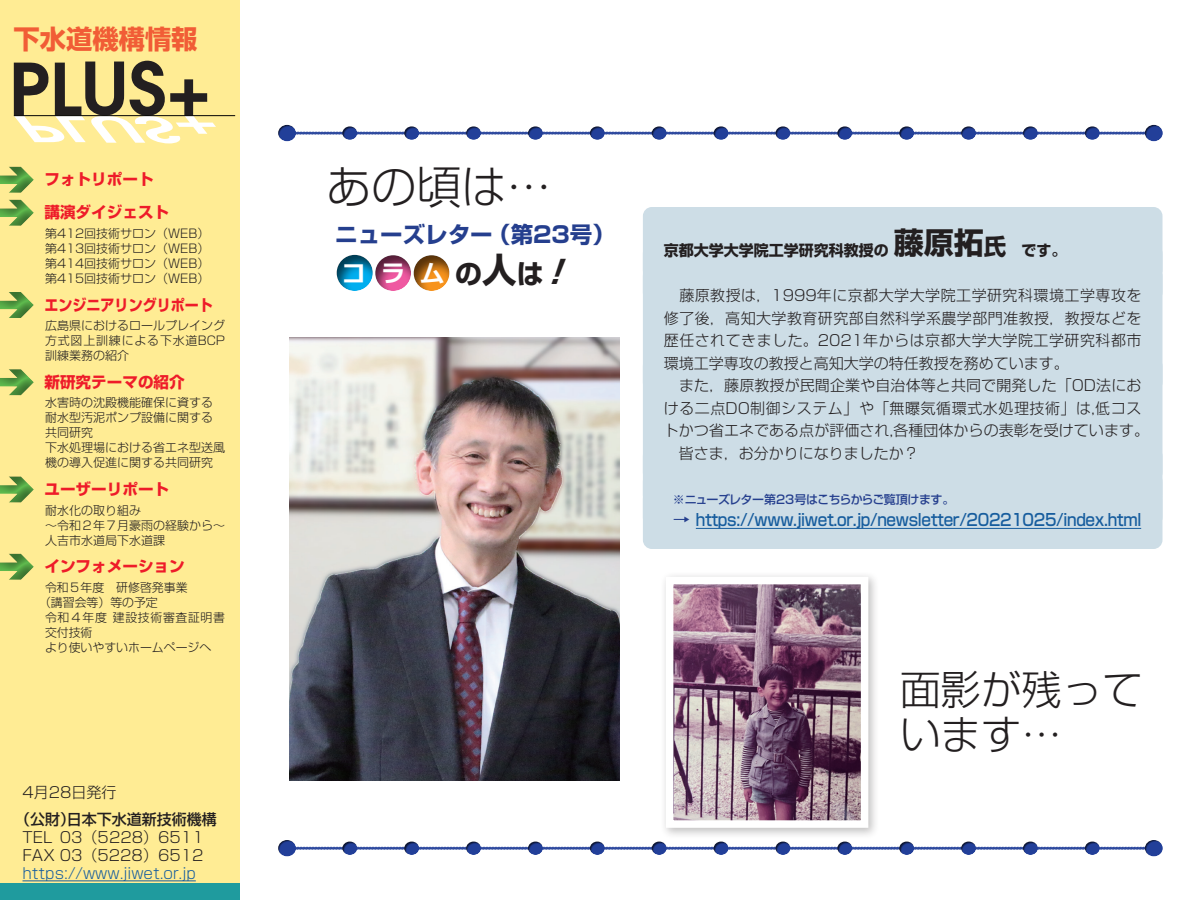
<style>
.page{position:relative;width:1200px;height:900px;background:#fff}
.page>*{position:absolute;margin:0;border:0;box-sizing:border-box;transform-origin:0 0}
.t1{font:300 45px "Shin Go Pro";color:#231f20}
.t2{font:300 40.5px/45px "Shin Go Pro";color:#231f20}
.t3{font:italic 700 31.95px "Shin Go Pro";color:#231f20}
.t4{font:700 26.25px "Shin Go Pro";color:#f15d36}
.t5{font:700 24.15px "Meiryo";color:#fff}
.t6{font:700 22.5px "Shin Go Pro";color:#253f8e}
.t7{font:500 16.5px "Shin Go Pro";letter-spacing:-.02em;color:#175d9e;scale:.92 1}
.t8{font:700 15.6px/33px "Shin Go Pro";color:#ee1b29}
.t9{font:700 15.6px "Shin Go Pro";color:#ee1b29;scale:.9 1}
.t10{font:300 15px/22.5px "Shin Go Pro";letter-spacing:.01em;color:#231f20}
.t11{font:300 15px "Shin Go Pro";color:#175d9e}
.t12{font:700 15px "Shin Go Pro";color:#231f20}
.t13{font:500 15px "Shin Go Pro";color:#231f20}
.t14{font:300 12px/15px "Shin Go Pro";color:#231f20;text-align:justify}
.t15{font:500 12px "Shin Go Pro";letter-spacing:-.05em;color:#253f8e}
.t16{font:300 12px "Shin Go Pro";letter-spacing:.055em;color:#231f20}
.s1{font-family:"Shin Go Pro";font-size:27px;color:#231f20}
.s2{font-family:"Shin Go Pro";font-size:34.5px;color:#231f20}
.s3{font-size:30px}
.s4{font-size:22.5px}
.s5{font-size:17.25px;color:#253f8e}
</style>
<div class="page">
<div style="left:0;top:0;width:240px;height:884px;background:#ffec94"></div>
<svg style="left:14px;top:61px;width:202px;height:82px"></svg>
<hr style="left:14px;top:115px;width:221px;height:1px;background:#030303">
<hr style="left:22px;top:880px;width:174px;height:1px;background:#175d9e">
<svg style="left:299px;top:131px;width:845px;height:4px;background:#7688c0"></svg>
<svg style="left:299px;top:846px;width:845px;height:4px;background:#7688c0"></svg>
<div style="left:528px;top:124px;width:17px;height:17px;background:#231f20;opacity:.75"></div>
<div style="left:528px;top:839px;width:17px;height:17px;background:#231f20;opacity:.75"></div>
<div style="left:466px;top:124px;width:18px;height:17px;background:#231f20;opacity:.75"></div>
<div style="left:466px;top:839px;width:18px;height:17px;background:#231f20;opacity:.75"></div>
<div style="left:404px;top:124px;width:18px;height:17px;background:#231f20;opacity:.75"></div>
<div style="left:404px;top:839px;width:18px;height:17px;background:#231f20;opacity:.75"></div>
<div style="left:342px;top:124px;width:18px;height:17px;background:#231f20;opacity:.75"></div>
<div style="left:342px;top:839px;width:18px;height:17px;background:#231f20;opacity:.75"></div>
<div style="left:589px;top:124px;width:18px;height:17px;background:#231f20;opacity:.75"></div>
<div style="left:589px;top:839px;width:18px;height:17px;background:#231f20;opacity:.75"></div>
<div style="left:651px;top:124px;width:18px;height:17px;background:#231f20;opacity:.75"></div>
<div style="left:651px;top:839px;width:18px;height:17px;background:#231f20;opacity:.75"></div>
<div style="left:713px;top:124px;width:18px;height:17px;background:#231f20;opacity:.75"></div>
<div style="left:713px;top:839px;width:18px;height:17px;background:#231f20;opacity:.75"></div>
<div style="left:775px;top:124px;width:18px;height:17px;background:#231f20;opacity:.75"></div>
<div style="left:775px;top:839px;width:18px;height:17px;background:#231f20;opacity:.75"></div>
<div style="left:837px;top:124px;width:18px;height:17px;background:#231f20;opacity:.75"></div>
<div style="left:837px;top:839px;width:18px;height:17px;background:#231f20;opacity:.75"></div>
<div style="left:899px;top:124px;width:18px;height:17px;background:#231f20;opacity:.75"></div>
<div style="left:899px;top:839px;width:18px;height:17px;background:#231f20;opacity:.75"></div>
<div style="left:961px;top:124px;width:18px;height:17px;background:#231f20;opacity:.75"></div>
<div style="left:961px;top:839px;width:18px;height:17px;background:#231f20;opacity:.75"></div>
<div style="left:1023px;top:124px;width:17px;height:17px;background:#231f20;opacity:.75"></div>
<div style="left:1023px;top:839px;width:17px;height:17px;background:#231f20;opacity:.75"></div>
<div style="left:1084px;top:124px;width:18px;height:17px;background:#231f20;opacity:.75"></div>
<div style="left:1084px;top:839px;width:18px;height:17px;background:#231f20;opacity:.75"></div>
<div style="left:1144px;top:123px;width:21px;height:19px;background:#231f20;opacity:.75"></div>
<div style="left:1144px;top:838px;width:21px;height:19px;background:#231f20;opacity:.75"></div>
<div style="left:278px;top:123px;width:21px;height:19px;background:#231f20;opacity:.75"></div>
<div style="left:278px;top:838px;width:21px;height:19px;background:#231f20;opacity:.75"></div>
<div style="left:335px;top:253px;width:39px;height:39px;background:#231f20;opacity:.75"></div>
<div style="left:375px;top:252px;width:39px;height:39px;background:#231f20;opacity:.75"></div>
<div style="left:413px;top:252px;width:39px;height:39px;background:#231f20;opacity:.75"></div>
<div style="left:643px;top:207px;width:519px;height:72px;background:#cddde6;border-radius:9px"></div>
<div style="left:643px;top:267px;width:519px;height:125px;background:#cddde6;border-radius:9px"></div>
<div style="left:643px;top:357px;width:519px;height:125px;background:#cddde6;border-radius:9px"></div>
<div style="left:643px;top:447px;width:519px;height:57px;background:#cddde6;border-radius:9px"></div>
<div style="left:643px;top:490px;width:519px;height:59px;background:#cddde6;border-radius:9px"></div>
<hr style="left:696px;top:528px;width:445px;height:1px;background:#175d9e">
<img style="left:290px;top:338px;width:330px;height:443px">
<div style="left:661px;top:572px;width:219px;height:267px;background:#231f20;opacity:.28"></div>
<img style="left:675px;top:586px;width:184px;height:233px">
<div style="left:666px;top:577px;width:202px;height:251px;border:8px solid #fff"></div>
<div style="left:0;top:164px;width:34px;height:30px;background:#231f20;opacity:.5"></div>
<div style="left:0;top:197px;width:34px;height:30px;background:#231f20;opacity:.5"></div>
<div style="left:0;top:289px;width:34px;height:30px;background:#231f20;opacity:.5"></div>
<div style="left:0;top:367px;width:34px;height:30px;background:#231f20;opacity:.5"></div>
<div style="left:0;top:474px;width:34px;height:30px;background:#231f20;opacity:.5"></div>
<div style="left:0;top:551px;width:34px;height:30px;background:#231f20;opacity:.5"></div>
<h3 class="t4" style="left:14px;top:18px;width:185px">下水道機構情報</h3>
<p class="t8" style="left:44px;top:161px;width:126px">フォトリポート講演ダイジェスト</p>
<p class="t14" style="left:45px;top:224px;width:166px">第412回技術サロン（WEB）第413回技術サロン（WEB）第414回技術サロン（WEB）第415回技術サロン（WEB）</p>
<p class="t9" style="left:44px;top:292px;width:189px">エンジニアリングリポート</p>
<p class="t14" style="left:45px;top:317px;width:182px">広島県におけるロールプレイング方式図上訓練による下水道BCP訓練業務の紹介</p>
<p class="t8" style="left:44px;top:364px;width:142px">新研究テーマの紹介</p>
<p class="t14" style="left:45px;top:394px;width:181px;text-align:left">水害時の沈殿機能確保に資する耐水型汚泥ポンプ設備に関する共同研究<br>下水処理場における省エネ型送風機の導入促進に関する共同研究</p>
<p class="t8" style="left:44px;top:471px;width:126px">ユーザーリポート</p>
<p class="t14" style="left:45px;top:501px;width:181px;text-align:left">耐水化の取り組み<br>～令和２年７月豪雨の経験から～人吉市水道局下水道課</p>
<p class="t8" style="left:44px;top:548px;width:142px">インフォメーション</p>
<p class="t14" style="left:45px;top:578px;width:144px">令和５年度　研修啓発事業</p>
<p class="t14" style="left:39px;top:593px;width:120px">（講習会等）等の予定</p>
<p class="t16" style="left:45px;top:607px;width:182px">令和４年度 建設技術審査証明書</p>
<p class="t14" style="left:45px;top:623px;width:49px">交付技術</p>
<p class="t14" style="left:45px;top:638px;width:168px">より使いやすいホームページへ</p>
<p class="t10" style="left:22px;top:779px;width:96px">4月28日発行</p>
<p class="t13" style="left:15px;top:807px;width:203px">（公財）日本下水道新技術機構</p>
<p class="t10" style="left:22px;top:826px;width:183px;line-height:18px">TEL 03（5228）6511<br>FAX 03（5228）6512</p>
<p class="t11" style="left:22px;top:861px;width:175px">https://www.jiwet.or.jp</p>
<h1 class="t1" style="left:326px;top:150px;width:227px">あの頃は…</h1>
<h3 class="t6" style="left:335px;top:216px;width:281px">ニューズレター（第23号）</h3>
<h3 class="t5" style="left:342px;top:256px;width:203px">コ ラ ム<span class="s1">の</span><span class="s2">人</span><span class="s1">は</span></h3>
<h3 class="t3" style="left:538px;top:247px;width:50px">！</h3>
<p class="t12" style="left:664px;top:239px;width:404px">京都大学大学院工学研究科教授の<span class="s3">藤原拓</span><span class="s4">氏</span>　です。</p>
<p class="t10" style="left:664px;top:282px;width:487px">　藤原教授は，1999年に京都大学大学院工学研究科環境工学専攻を修了後，高知大学教育研究部自然科学系農学部門准教授，教授などを歴任されてきました。2021年からは京都大学大学院工学研究科都市環境工学専攻の教授と高知大学の特任教授を務めています。<br>　また，藤原教授が民間企業や自治体等と共同で開発した「OD法における二点DO制御システム」や「無曝気循環式水処理技術」は,低コストかつ省エネである点が評価され,各種団体からの表彰を受けています。　皆さま，お分かりになりましたか？</p>
<p class="t15" style="left:673px;top:490px;width:283px">※ニューズレター第23号はこちらからご覧頂けます。</p>
<p class="t7" style="left:673px;top:506px;width:511px"><span class="s5">→</span> https://www.jiwet.or.jp/newsletter/20221025/index.html</p>
<h2 class="t2" style="left:900px;top:662px;width:244px">面影が残っています…</h2>
</div>
